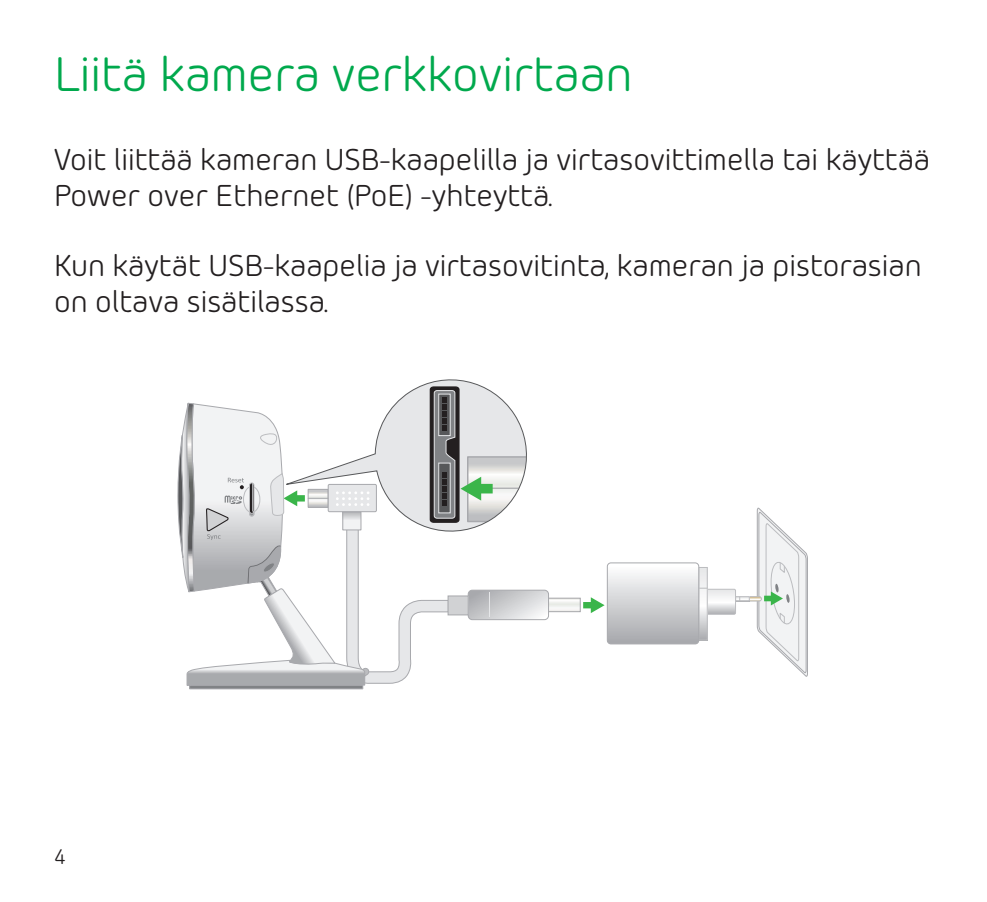
<style>
.page{position:relative;width:987px;height:902px;background:#fff}
.page>*{position:absolute;margin:0;border:0;box-sizing:border-box;transform-origin:0 0}
.h1_head{font:48px "Morebi Rounded";color:#00a94d}
.p0_body{font:30px/36px "Morebi Rounded";color:#231f20}
.t1{font:21px "Morebi Rounded";color:#231f20}
</style>
<div class="page">
<svg style="left:550px;top:602px;width:28px;height:5px"></svg>
<div style="left:548px;top:598px;width:32px;height:13px;border:1px solid #a8a9ad"></div>
<div style="left:189px;top:685px;width:174px;height:4px;border:1px solid #a8a9ad"></div>
<svg style="left:412px;top:379px;width:78px;height:11px"></svg>
<svg style="left:177px;top:390px;width:371px;height:295px"></svg>
<svg style="left:756px;top:507px;width:52px;height:170px"></svg>
<div style="left:730px;top:596px;width:31px;height:5px;border:1px solid #bcbdc0;border-radius:2px"></div>
<div style="left:735px;top:596px;width:14px;height:5px;border:1px solid #bcbdc0"></div>
<svg style="left:583px;top:563px;width:157px;height:81px"></svg>
<p class="h1_head" style="left:54px;top:41px;width:580px">Liitä kamera verkkovirtaan</p>
<p class="p0_body" style="left:54px;top:139px;width:877px">Voit liittää kameran USB-kaapelilla ja virtasovittimella tai käyttää<br>Power over Ethernet (PoE) -yhteyttä.</p>
<p class="p0_body" style="left:54px;top:246px;width:869px">Kun käytät USB-kaapelia ja virtasovitinta, kameran ja pistorasian on oltava sisätilassa.</p>
<p class="t1" style="left:54px;top:842px;width:13px">4</p>
</div>
